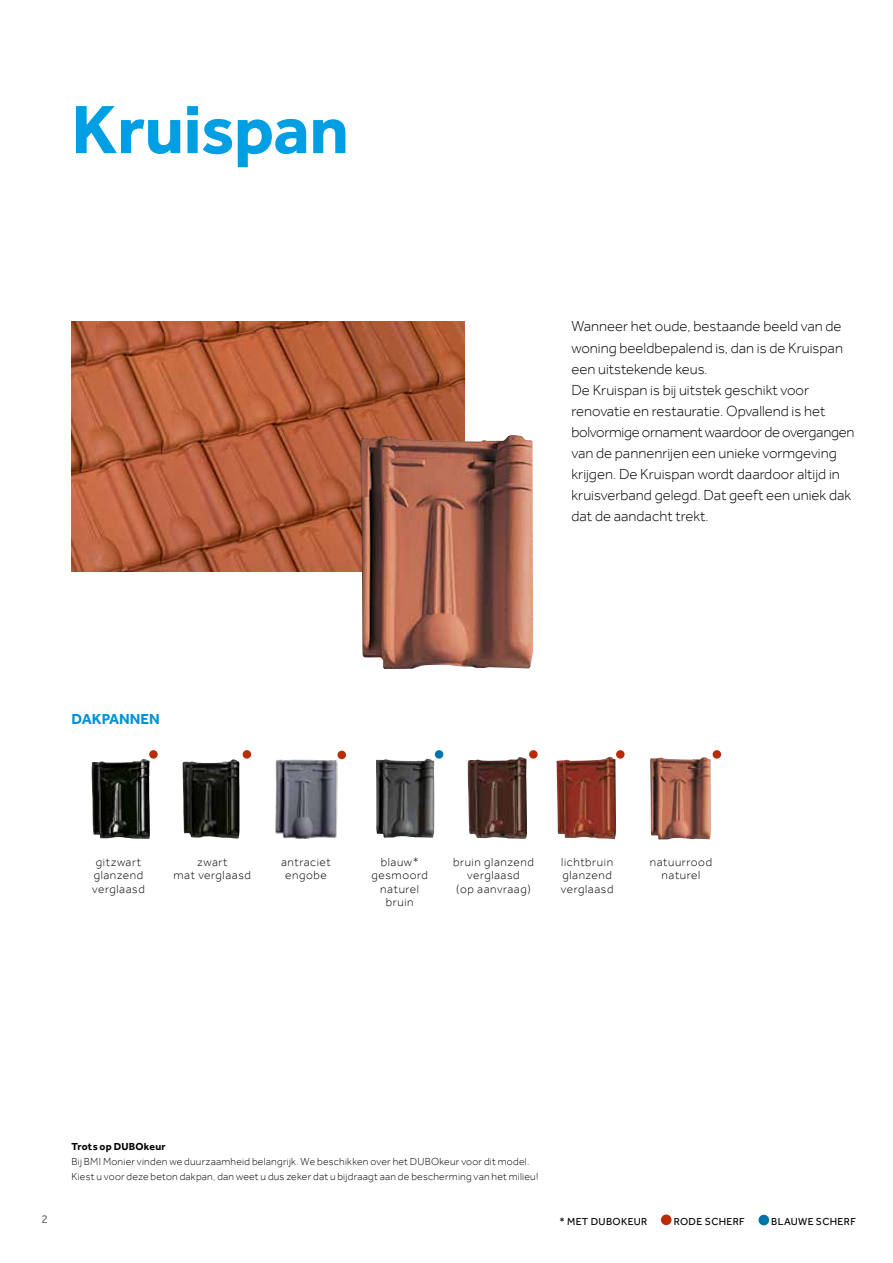
<style>
.page{position:relative;width:893px;height:1263px;background:#fff}
.page>*{position:absolute;margin:0;border:0;box-sizing:border-box;transform-origin:0 0}
.t1{font:700 70.5px "Effra";letter-spacing:-.01em;color:#009fe3}
.t2{font:300 15px/21px "Effra";color:#000}
.t3{font:700 15px "Effra";color:#0093d7}
.t4{font:300 12px/13.5px "Effra";letter-spacing:.05em;color:#000;text-align:center}
.t5{font:12px "Effra";color:#706f6f}
.t6{font:300 10.5px/15px "Effra";letter-spacing:.025em;color:#000}
.t7{font:10.5px "Effra";letter-spacing:.03em;color:#000}
.t8{font:700 10.5px "Effra";letter-spacing:.02em;color:#000}
</style>
<div class="page">
<img style="left:72px;top:321px;width:393px;height:250px">
<img style="left:360px;top:435px;width:173px;height:234px">
<img style="left:182px;top:759px;width:58px;height:79px">
<div style="left:243px;top:750px;width:8px;height:9px;background:#b92c0a;border-radius:50%"></div>
<img style="left:467px;top:757px;width:60px;height:82px">
<div style="left:529px;top:750px;width:9px;height:9px;background:#b92c0a;border-radius:50%"></div>
<img style="left:556px;top:757px;width:60px;height:82px">
<div style="left:616px;top:750px;width:9px;height:9px;background:#b92c0a;border-radius:50%"></div>
<img style="left:650px;top:757px;width:61px;height:82px">
<div style="left:713px;top:750px;width:8px;height:9px;background:#b92c0a;border-radius:50%"></div>
<img style="left:376px;top:759px;width:58px;height:79px">
<div style="left:435px;top:750px;width:8px;height:9px;background:#0073ab;border-radius:50%"></div>
<img style="left:92px;top:759px;width:58px;height:80px">
<div style="left:149px;top:750px;width:9px;height:9px;background:#b92c0a;border-radius:50%"></div>
<img style="left:275px;top:758px;width:67px;height:81px">
<div style="left:338px;top:751px;width:8px;height:8px;background:#b92c0a;border-radius:50%"></div>
<div style="left:661px;top:1214px;width:10px;height:11px;background:#b92c0a;border-radius:50%"></div>
<div style="left:758px;top:1215px;width:11px;height:10px;background:#0073ab;border-radius:50%"></div>
<h1 class="t1" style="left:71px;top:87px;width:279px">Kruispan</h1>
<p class="t3" style="left:71px;top:710px;width:90px">DAKPANNEN</p>
<p class="t2" style="left:571px;top:316px;width:284px">Wanneer het oude, bestaande beeld van de woning beeldbepalend is, dan is de Kruispan een uitstekende keus.<br>De Kruispan is bij uitstek geschikt voor renovatie en restauratie. Opvallend is het bolvormige ornament waardoor de overgangen van de pannenrijen een unieke vormgeving krijgen. De Kruispan wordt daardoor altijd in kruisverband gelegd. Dat geeft een uniek dak dat de aandacht trekt.</p>
<p class="t4" style="left:92px;top:855px;width:54px">gitzwart glanzend verglaasd</p>
<p class="t4" style="left:173px;top:855px;width:79px">zwart<br>mat verglaasd</p>
<p class="t4" style="left:281px;top:855px;width:51px">antraciet engobe</p>
<p class="t4" style="left:371px;top:855px;width:58px">blauw* gesmoord naturel bruin</p>
<p class="t4" style="left:453px;top:855px;width:82px">bruin glanzend verglaasd<br>(op aanvraag)</p>
<p class="t4" style="left:561px;top:855px;width:54px;text-align:left">lichtbruin glanzend verglaasd</p>
<p class="t4" style="left:650px;top:855px;width:64px">natuurrood naturel</p>
<p class="t5" style="left:41px;top:1212px;width:8px">2</p>
<p class="t8" style="left:71px;top:1140px;width:96px">Trots op DUBOkeur</p>
<p class="t6" style="left:71px;top:1153px;width:468px">Bij BMI Monier vinden we duurzaamheid belangrijk. We beschikken over het DUBOkeur voor dit model.<br>Kiest u voor deze beton dakpan, dan weet u dus zeker dat u bijdraagt aan de bescherming van het milieu!</p>
<p class="t7" style="left:559px;top:1216px;width:90px">* MET DUBOKEUR</p>
<p class="t7" style="left:674px;top:1215px;width:72px">RODE SCHERF</p>
<p class="t7" style="left:771px;top:1215px;width:86px">BLAUWE SCHERF</p>
</div>
